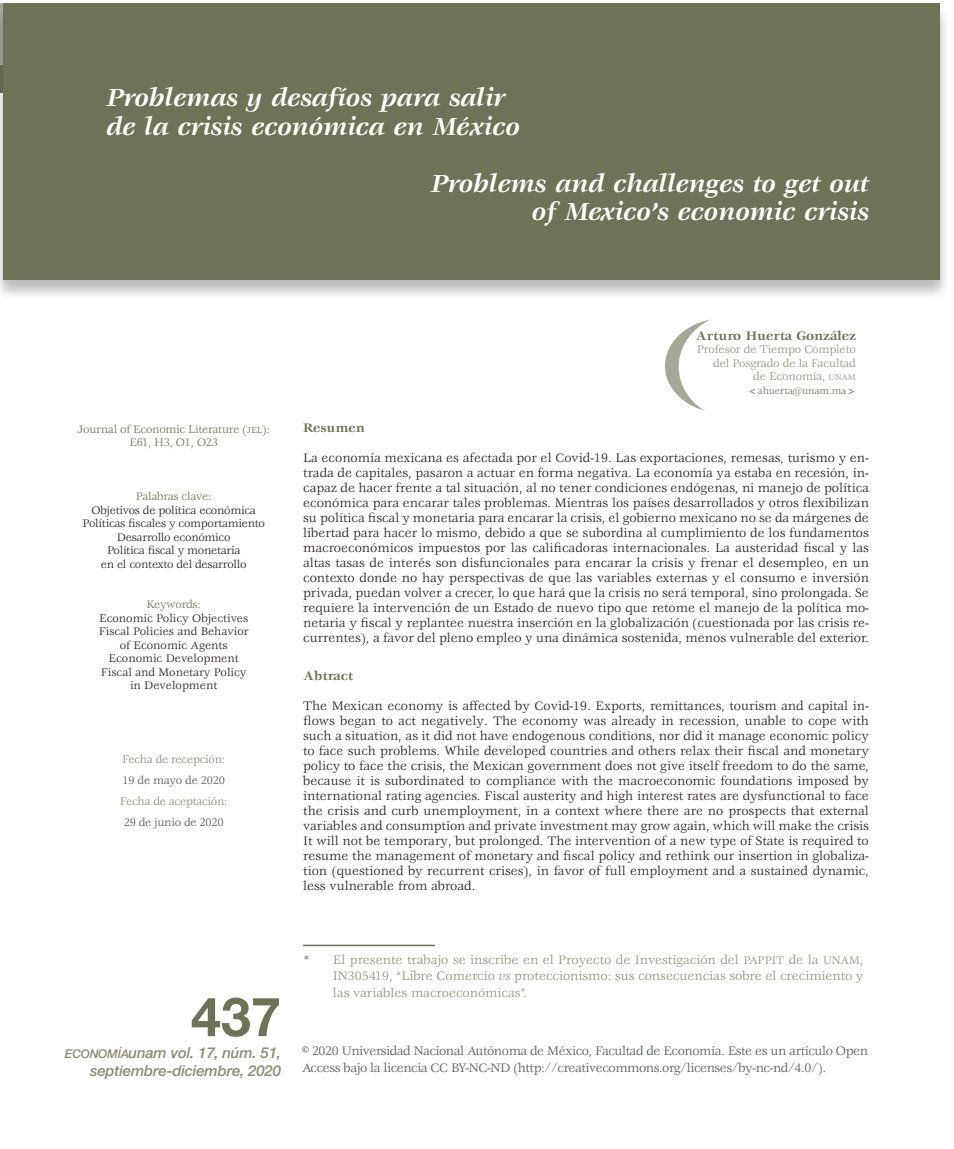
<style>
.page{position:relative;width:954px;height:1149px;background:#fff}
.page>*{position:absolute;margin:0;border:0;box-sizing:border-box;transform-origin:0 0}
.t1{font:700 54px "Helvetica Neue LT Std";color:#6e7256}
.Inicio_texto{font:italic 700 27px "Veljovic";color:#fff}
.t2{font:italic 500 15px "Helvetica Neue LT Std";letter-spacing:-.01em;color:#8a8c75}
.t3{font:13.5px/15px "Veljovic";color:#231f20;text-align:justify}
.t4{font:13.5px/16.5px "Veljovic";color:#91937d;text-align:justify}
.Inicio_texto-2{font:13.5px/16.5px "Veljovic";letter-spacing:-.03em;color:#57585a}
.Inicio_texto-3{font:700 13.5px "Veljovic";color:#6e7256}
.Inicio_texto-4{font:12px "Veljovic";letter-spacing:-.02em;color:#231f20}
.Inicio_texto-5{font:12px "Veljovic";color:#231f20}
.Inicio_texto-6{font:12px "Veljovic";letter-spacing:-.02em;color:#6e7256}
.Inicio_texto-7{font:12px "Veljovic";letter-spacing:-.01em;color:#91937d}
.Inicio_texto-8{font:12px "Veljovic";letter-spacing:-.02em;color:#8a8c75}
.Inicio_texto-9{font:12px "Veljovic";letter-spacing:-.02em;color:#57585a}
.Inicio_texto-10{font:10.5px "Veljovic";letter-spacing:-.01em;color:#6e7256}
.s1{font-family:"Veljovic Book SC800";font-size:9.6px}
.s2{font-size:9px}
.s3{font-family:"Helvetica Neue LT Std Md It SC800";font-weight:400;font-style:normal;font-size:12px}
.s4{color:#6e7256}
.s5{font-size:12px}
.s6{font-style:italic}
</style>
<div class="page">
<div style="left:0;top:4px;width:950px;height:296px;background:#231f20;opacity:.3"></div>
<div style="left:3px;top:3px;width:937px;height:276px;background:#6e7256"></div>
<hr style="left:303px;top:944px;width:132px;height:1px;background:#6e7256">
<div style="left:665px;top:318px;width:119px;height:95px;background:#a7a796;border-radius:50%"></div>
<div style="left:678px;top:312px;width:126px;height:109px;background:#fff;border-radius:50%"></div>
<p class="Inicio_texto" style="left:106px;top:83px;width:400px">Problemas y desafíos para salir</p>
<p class="Inicio_texto" style="left:106px;top:112px;width:415px">de la crisis económica en México</p>
<p class="Inicio_texto" style="left:431px;top:169px;width:439px">Problems and challenges to get out</p>
<p class="Inicio_texto" style="left:532px;top:197px;width:338px">of Mexico’s economic crisis</p>
<p class="Inicio_texto-6" style="left:78px;top:422px;width:194px">Journal of Economic Literature (<span class="s1">jel</span>):</p>
<p class="Inicio_texto-6" style="left:129px;top:435px;width:90px">E61, H3, O1, O23</p>
<p class="Inicio_texto-6" style="left:136px;top:489px;width:77px">Palabras clave:</p>
<p class="Inicio_texto-4" style="left:91px;top:503px;width:166px">Objetivos de política económica</p>
<p class="Inicio_texto-4" style="left:83px;top:516px;width:184px">Políticas fiscales y comportamiento</p>
<p class="Inicio_texto-4" style="left:117px;top:530px;width:115px">Desarrollo económico</p>
<p class="Inicio_texto-4" style="left:107px;top:543px;width:135px">Política fiscal y monetaria</p>
<p class="Inicio_texto-4" style="left:101px;top:557px;width:147px">en el contexto del desarrollo</p>
<p class="Inicio_texto-6" style="left:147px;top:597px;width:56px">Keywords:</p>
<p class="Inicio_texto-5" style="left:99px;top:611px;width:151px">Economic Policy Objectives</p>
<p class="Inicio_texto-5" style="left:99px;top:624px;width:152px">Fiscal Policies and Behavior</p>
<p class="Inicio_texto-5" style="left:120px;top:638px;width:109px">of Economic Agents</p>
<p class="Inicio_texto-5" style="left:109px;top:651px;width:132px">Economic Development</p>
<p class="Inicio_texto-5" style="left:101px;top:665px;width:147px">Fiscal and Monetary Policy</p>
<p class="Inicio_texto-5" style="left:130px;top:678px;width:89px">in Development</p>
<p class="Inicio_texto-8" style="left:122px;top:752px;width:105px">Fecha de recepción:</p>
<p class="Inicio_texto-9" style="left:122px;top:773px;width:104px">19 de mayo de 2020</p>
<p class="Inicio_texto-8" style="left:120px;top:794px;width:109px">Fecha de aceptación:</p>
<p class="Inicio_texto-9" style="left:124px;top:815px;width:101px">29 de junio de 2020</p>
<p class="Inicio_texto-3" style="left:696px;top:328px;width:161px">Arturo Huerta González</p>
<p class="Inicio_texto-7" style="left:697px;top:343px;width:160px">Profesor de Tiempo Completo</p>
<p class="Inicio_texto-7" style="left:713px;top:356px;width:144px">del Posgrado de la Facultad</p>
<p class="Inicio_texto-7" style="left:753px;top:370px;width:104px">de Economía, <span class="s2">UNAM</span></p>
<p class="Inicio_texto-10" style="left:748px;top:384px;width:109px">&lt;ahuerta@unam.ma&gt;</p>
<p class="Inicio_texto-3" style="left:303px;top:420px;width:63px">Resumen</p>
<p class="t3" style="left:303px;top:451px;width:567px">La economía mexicana es afectada por el Covid-19. Las exportaciones, remesas, turismo y en&shy;trada de capitales, pasaron a actuar en forma negativa. La economía ya estaba en recesión, in&shy;capaz de hacer frente a tal situación, al no tener condiciones endógenas, ni manejo de política económica para encarar tales problemas. Mientras los países desarrollados y otros flexibilizan su política fiscal y monetaria para encarar la crisis, el gobierno mexicano no se da márgenes de libertad para hacer lo mismo, debido a que se subordina al cumplimiento de los fundamentos macroeconómicos impuestos por las calificadoras internacionales. La austeridad fiscal y las altas tasas de interés son disfuncionales para encarar la crisis y frenar el desempleo, en un contexto donde no hay perspectivas de que las variables externas y el consumo e inversión privada, puedan volver a crecer, lo que hará que la crisis no será temporal, sino prolongada. Se requiere la intervención de un Estado de nuevo tipo que retome el manejo de la política mo&shy;netaria y fiscal y replantee nuestra inserción en la globalización (cuestionada por las crisis re&shy;currentes), a favor del pleno empleo y una dinámica sostenida, menos vulnerable del exterior.</p>
<p class="Inicio_texto-3" style="left:303px;top:668px;width:51px">Abtract</p>
<p class="t3" style="left:303px;top:698px;width:567px">The Mexican economy is affected by Covid-19. Exports, remittances, tourism and capital in&shy;flows began to act negatively. The economy was already in recession, unable to cope with such a situation, as it did not have endogenous conditions, nor did it manage economic policy to face such problems. While developed countries and others relax their fiscal and monetary policy to face the crisis, the Mexican government does not give itself freedom to do the same, because it is subordinated to compliance with the macroeconomic foundations imposed by international rating agencies. Fiscal austerity and high interest rates are dysfunctional to face the crisis and curb unemployment, in a context where there are no prospects that external variables and consumption and private investment may grow again, which will make the crisis It will not be temporary, but prolonged. The intervention of a new type of State is required to resume the management of monetary and fiscal policy and rethink our insertion in globaliza&shy;tion (questioned by recurrent crises), in favor of full employment and a sustained dynamic, less vulnerable from abroad.</p>
<h1 class="t1" style="left:191px;top:983px;width:92px">437</h1>
<p class="t2" style="left:65px;top:1043px;width:217px"><span class="s3">ECONOMÍA</span>unam vol. 17, núm. 51,</p>
<p class="t2" style="left:90px;top:1061px;width:192px">septiembre-diciembre, 2020</p>
<p class="t4" style="left:333px;top:951px;width:532px;text-indent:-30px"><span class="s4">*</span> El presente trabajo se inscribe en el Proyecto de Investigación del <span class="s5">PAPPIT</span> de la <span class="s5">UNAM</span>, IN305419, “Libre Comercio <span class="s6">vs</span> proteccionismo: sus consecuencias sobre el crecimiento y las variables macroeconómicas”.</p>
<p class="Inicio_texto-2" style="left:302px;top:1042px;width:567px">© 2020 Universidad Nacional Autónoma de México, Facultad de Economía. Este es un artículo Open<br>Access bajo la licencia CC BY-NC-ND (http://creativecommons.org/licenses/by-nc-nd/4.0/).</p>
</div>
